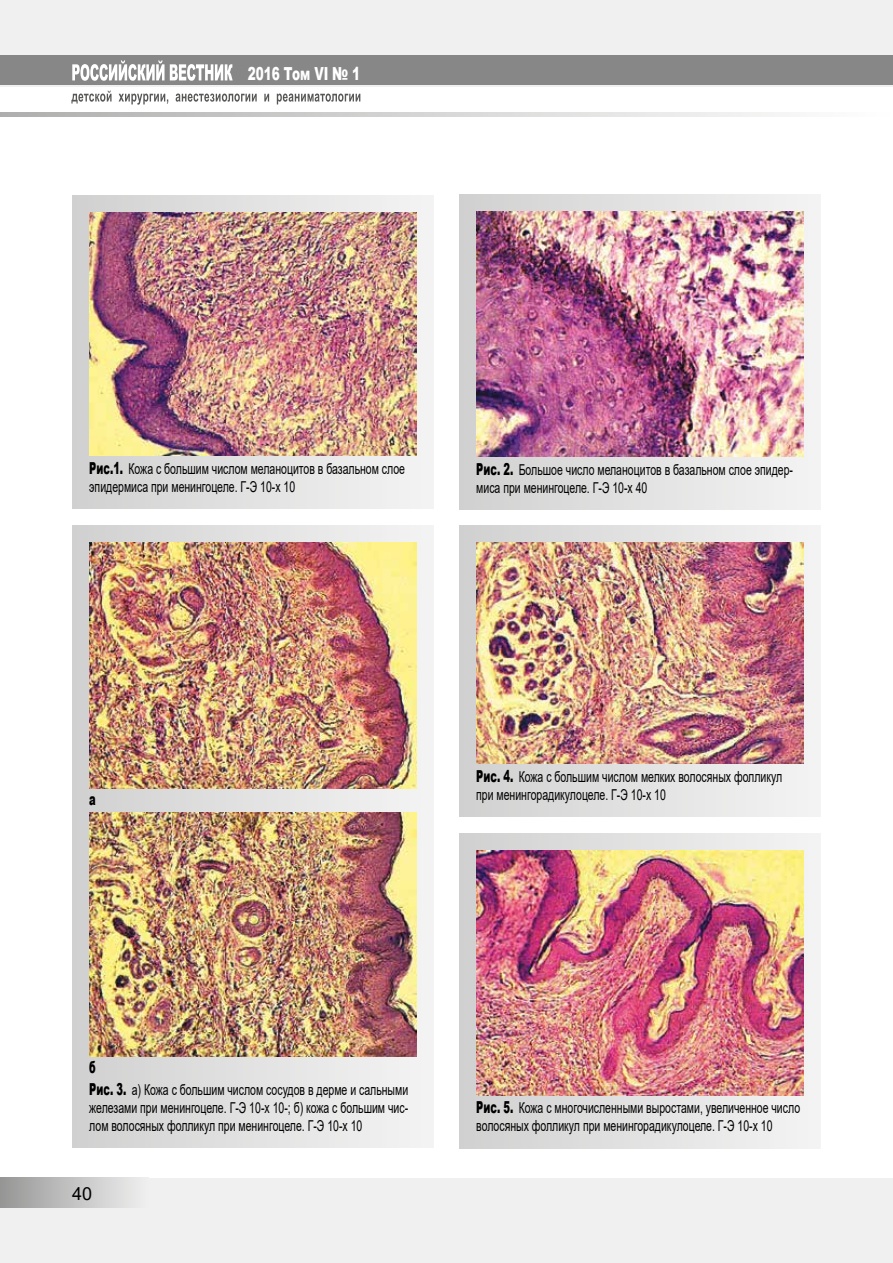
<style>
.page{position:relative;width:893px;height:1263px;background:#fff}
.page>*{position:absolute;margin:0;border:0;box-sizing:border-box;transform-origin:0 0}
.t1{font:900 18px "Arial";letter-spacing:-.005em;color:#fff;scale:.67 1}
.t2{font:18px "Arial";color:#000}
.t3{font:900 16.5px "Arial";color:#000;scale:.6 1}
.t4{font:15px/18px "Arial";color:#000;scale:.7 1}
.s1{font-weight:900;font-size:16.5px}
</style>
<div class="page">
<div style="left:0;top:0;width:893px;height:87px;background:#f0f0f0"></div>
<div style="left:0;top:1178px;width:893px;height:85px;background:#f0f0f0"></div>
<div style="left:0;top:55px;width:893px;height:30px;background:#878787"></div>
<div style="left:0;top:1178px;width:149px;height:30px;background:linear-gradient(to right,#979696,#f1f1f1)"></div>
<svg style="left:0;top:113px;width:775px;height:4px;background:#d1d1d1"></svg>
<svg style="left:71px;top:91px;width:289px;height:14px"></svg>
<svg style="left:72px;top:60px;width:161px;height:21px"></svg>
<div style="left:72px;top:196px;width:362px;height:313px;background:linear-gradient(to right,#cfcece,#f3f2f1)"></div>
<img style="left:89px;top:213px;width:328px;height:243px">
<div style="left:72px;top:525px;width:362px;height:623px;background:linear-gradient(to right,#d0d0d0,#f4f4f4)"></div>
<img style="left:89px;top:542px;width:328px;height:246px">
<img style="left:89px;top:812px;width:328px;height:244px">
<div style="left:459px;top:525px;width:362px;height:292px;background:linear-gradient(to right,#d0d0d0,#f4f4f4)"></div>
<img style="left:476px;top:542px;width:328px;height:222px">
<div style="left:459px;top:195px;width:362px;height:315px;background:linear-gradient(to right,#d0cfcf,#f3f2f2)"></div>
<img style="left:476px;top:212px;width:328px;height:245px">
<div style="left:459px;top:833px;width:362px;height:315px;background:linear-gradient(to right,#d0cfce,#f3f1f1)"></div>
<img style="left:476px;top:850px;width:328px;height:245px">
<p class="t1" style="left:248px;top:61px;width:170px">2016 Том VI № 1</p>
<p class="t4" style="left:89px;top:459px;width:453px"><span class="s1">Рис.1.</span> Кожа с большим числом меланоцитов в базальном слое эпидермиса при менингоцеле. Г-Э 10‑х 10</p>
<p class="t4" style="left:476px;top:460px;width:454px"><span class="s1">Рис. 2.</span> Большое число меланоцитов в базальном слое эпидер&shy;миса при менингоцеле. Г-Э 10‑х 40</p>
<p class="t3" style="left:89px;top:787px;width:13px">а</p>
<p class="t4" style="left:476px;top:767px;width:439px"><span class="s1">Рис. 4.</span> Кожа с большим числом мелких волосяных фолликул при менингорадикулоцеле. Г-Э 10‑х 10</p>
<p class="t3" style="left:89px;top:1055px;width:13px">б</p>
<p class="t4" style="left:89px;top:1080px;width:457px;text-align:justify"><span class="s1">Рис. 3.</span> а) Кожа с большим числом сосудов в дерме и сальными железами при менингоцеле. Г-Э 10‑х 10-; б) кожа с большим чис&shy;лом волосяных фолликул при менингоцеле. Г-Э 10‑х 10</p>
<p class="t2" style="left:72px;top:1181px;width:22px">40</p>
<p class="t4" style="left:476px;top:1099px;width:464px"><span class="s1">Рис. 5.</span> Кожа с многочисленными выростами, увеличенное число волосяных фолликул при менингорадикулоцеле. Г-Э 10‑х 10</p>
</div>
